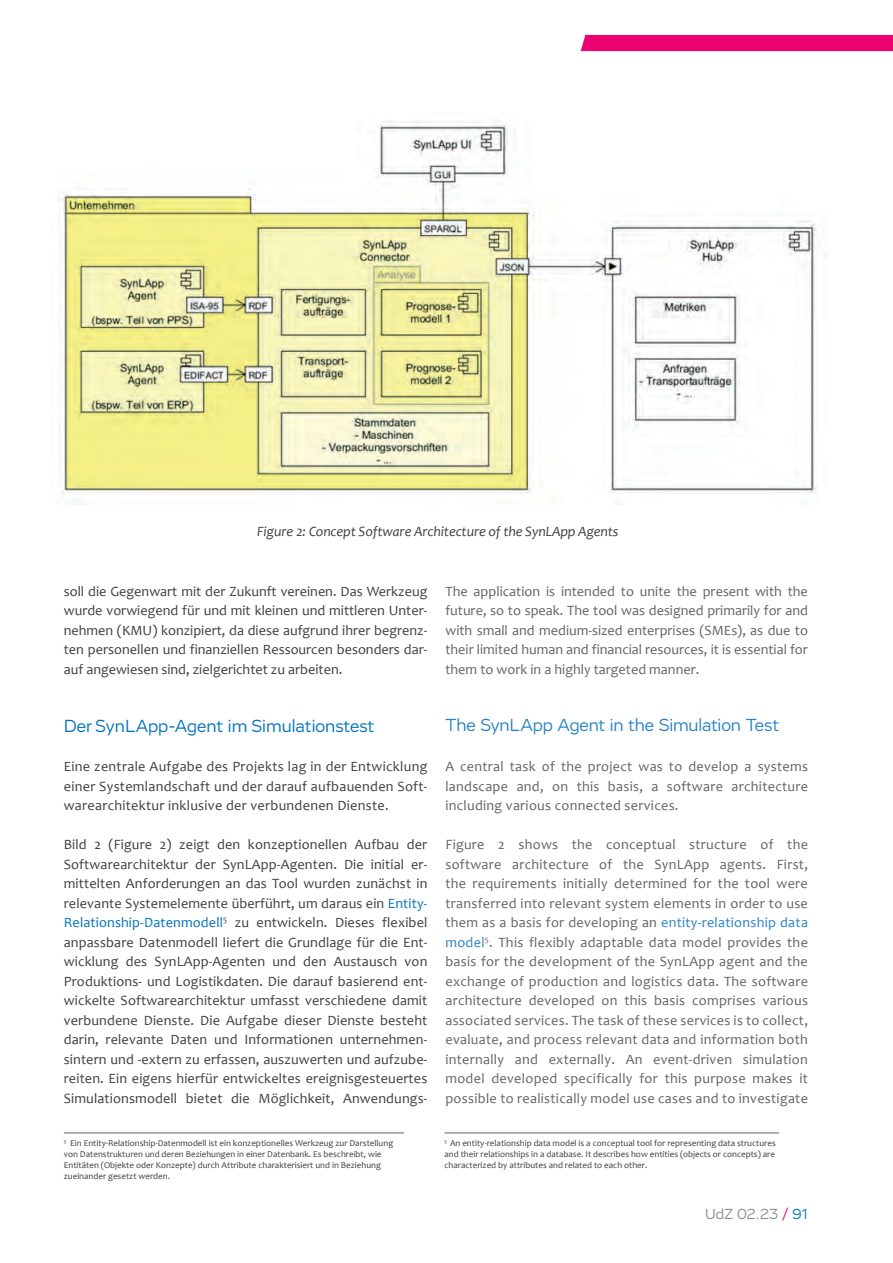
<style>
.page{position:relative;width:893px;height:1263px;background:#fff}
.page>*{position:absolute;margin:0;border:0;box-sizing:border-box;transform-origin:0 0}
.t1{font:18px "Vito";letter-spacing:-.01em;color:#2783c5}
.t2{font:18px "Vito";color:#0072bc}
.t3{font:15px "Vito";letter-spacing:-.005em;color:#8a8c8f}
.t4{font:14.25px/19.5px "Candara";letter-spacing:.01em;color:#3e3e3f;text-align:justify}
.t5{font:14.25px/19.5px "Candara";letter-spacing:.02em;color:#636366;text-align:justify}
.t6{font:italic 14.25px "Candara";letter-spacing:-.01em;color:#3e3e3f}
.t7{font:9px/10.8px "Candara";color:#3e3e3f;text-align:justify}
.s1{color:#0072bc}
.s2{color:#2783c5}
.s3{color:#ed0372}
</style>
<div class="page">
<div style="left:581px;top:35px;width:312px;height:16px;background:#ed0372"></div>
<hr style="left:445px;top:1133px;width:334px;height:1px;background:#636366">
<hr style="left:64px;top:1133px;width:340px;height:1px;background:#636366">
<img style="left:59px;top:121px;width:761px;height:383px">
<p class="t6" style="left:257px;top:522px;width:363px">Figure 2: Concept Software Architecture of the SynLApp Agents</p>
<p class="t4" style="left:64px;top:581px;width:365px">soll die Gegenwart mit der Zukunft vereinen. Das Werkzeug wurde vorwiegend für und mit kleinen und mittleren Unter&shy;nehmen (KMU) konzipiert, da diese aufgrund ihrer begrenz&shy;ten personellen und finanziellen Ressourcen besonders dar&shy;auf angewiesen sind, zielgerichtet zu arbeiten.</p>
<p class="t2" style="left:64px;top:715px;width:312px">Der SynLApp-Agent im Simulationstest</p>
<p class="t4" style="left:64px;top:757px;width:365px">Eine zentrale Aufgabe des Projekts lag in der Entwicklung einer Systemlandschaft und der darauf aufbauenden Soft&shy;warearchitektur inklusive der verbundenen Dienste.</p>
<p class="t4" style="left:64px;top:835px;width:365px">Bild 2 (Figure 2) zeigt den konzeptionellen Aufbau der Softwarearchitektur der SynLApp-Agenten. Die initial er&shy;mittelten Anforderungen an das Tool wurden zunächst in relevante Systemelemente überführt, um daraus ein <span class="s1">Entity-Relationship-Datenmodell</span><sup>5</sup> zu entwickeln. Dieses flexibel anpassbare Datenmodell liefert die Grundlage für die Ent&shy;wicklung des SynLApp-Agenten und den Austausch von Produktions- und Logistikdaten. Die darauf basierend ent&shy;wickelte Softwarearchitektur umfasst verschiedene damit verbundene Dienste. Die Aufgabe dieser Dienste besteht darin, relevante Daten und Informationen unternehmen&shy;sintern und -extern zu erfassen, auszuwerten und aufzube&shy;reiten. Ein eigens hierfür entwickeltes ereignisgesteuertes Simulationsmodell bietet die Möglichkeit, Anwendungs-</p>
<p class="t7" style="left:64px;top:1138px;width:331px;text-align:left"><sup>5</sup> Ein Entity-Relationship-Datenmodell ist ein konzeptionelles Werkzeug zur Darstellung von Datenstrukturen und deren Beziehungen in einer Datenbank. Es beschreibt, wie Entitäten (Objekte oder Konzepte) durch Attribute charakterisiert und in Beziehung zueinander gesetzt werden.</p>
<p class="t5" style="left:445px;top:581px;width:364px">The application is intended to unite the present with the future, so to speak. The tool was designed primarily for and with small and medium-sized enterprises (SMEs), as due to their limited human and financial resources, it is essential for them to work in a highly targeted manner.</p>
<p class="t1" style="left:445px;top:714px;width:335px">The SynLApp Agent in the Simulation Test</p>
<p class="t5" style="left:445px;top:757px;width:364px">A central task of the project was to develop a systems landscape and, on this basis, a software architecture including various connected services.</p>
<p class="t5" style="left:445px;top:835px;width:364px">Figure 2 shows the conceptual structure of the software architecture of the SynLApp agents. First, the requirements initially determined for the tool were transferred into relevant system elements in order to use them as a basis for developing an <span class="s2">entity-relationship data model</span><sup>5</sup>. This flexibly adaptable data model provides the basis for the development of the SynLApp agent and the exchange of production and logistics data. The software architecture developed on this basis comprises various associated services. The task of these services is to collect, evaluate, and process relevant data and information both internally and externally. An event-driven simulation model developed specifically for this purpose makes it possible to realistically model use cases and to investigate</p>
<p class="t7" style="left:445px;top:1138px;width:333px"><sup>5</sup> An entity-relationship data model is a conceptual tool for representing data structures and their relationships in a database. It describes how entities (objects or concepts) are characterized by attributes and related to each other.</p>
<p class="t3" style="left:705px;top:1205px;width:104px">UdZ 02.23 <span class="s3">/</span> <span class="s1">91</span></p>
</div>
